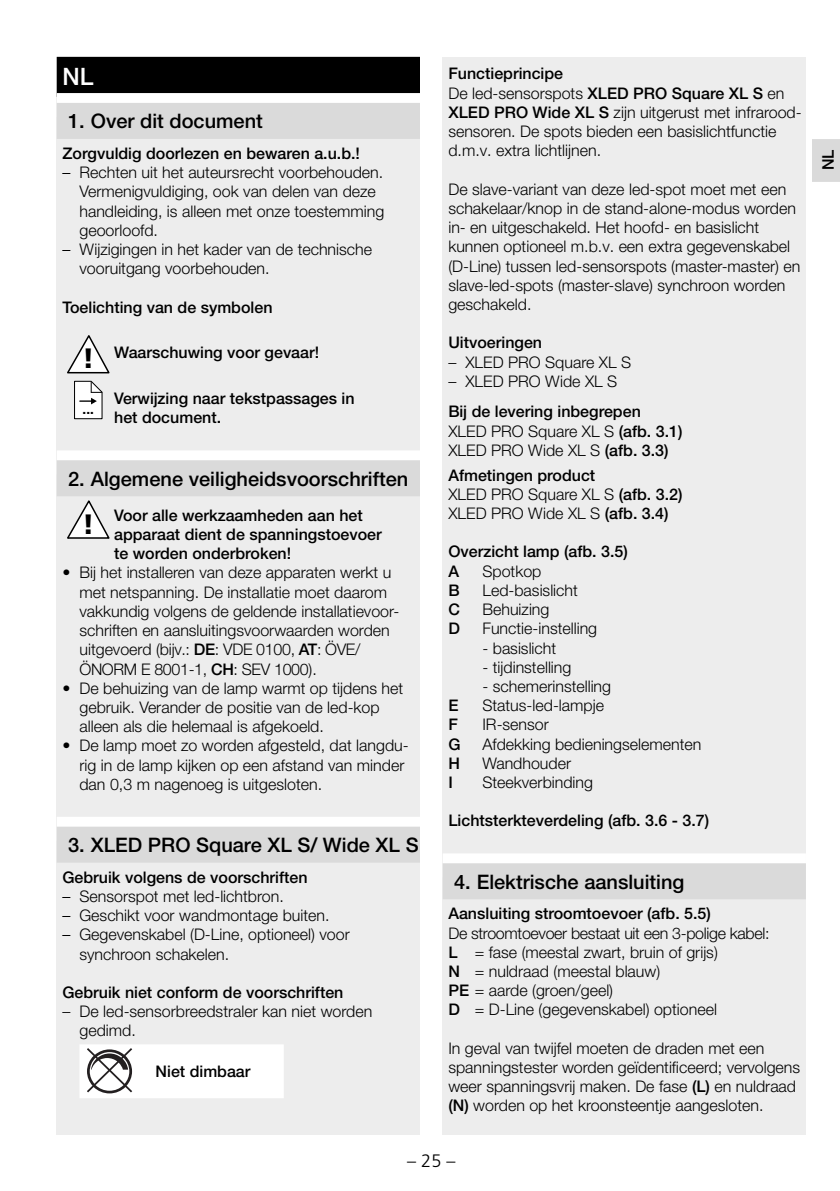
<style>
.page{position:relative;width:840px;height:1191px;background:#fff}
.page>*{position:absolute;margin:0;border:0;box-sizing:border-box;transform-origin:0 0}
.t1{font:900 28px "Frutiger LT Com";color:#000}
.t2{font:500 24px "Helvetica Neue LT Pro";color:#fff}
.t3{font:500 20px "Helvetica Neue LT Pro";color:#000}
.t4{font:300 18px "Frutiger LT Std";color:#000}
.t5{font:300 16px/19.2px "Helvetica Neue LT Pro";color:#000}
.t6{font:500 16px/19.2px "Helvetica Neue LT Pro";color:#000}
.t7{font:700 13.4px "Helvetica Neue LT Pro";color:#000}
.s1{font-family:"Frutiger LT Com";font-stretch:condensed}
.s2{font-family:"Frutiger LT Com";font-weight:900;font-size:28px}
.s3{font-weight:500}
.s4{font-family:"Helvetica Neue LTW1 G";font-stretch:condensed}
.s5{font-family:"Helvetica Neue LTW1 G";font-weight:300;font-stretch:condensed}
.s6{font-weight:300}
</style>
<div class="page">
<div style="left:57px;top:57px;width:363px;height:1077px;background:#ededed"></div>
<div style="left:57px;top:57px;width:363px;height:40px;background:#000"></div>
<div style="left:57px;top:93px;width:363px;height:24px;background:#fff"></div>
<div style="left:57px;top:103px;width:363px;height:36px;background:#dadada"></div>
<div style="left:57px;top:450px;width:363px;height:24px;background:#fff"></div>
<div style="left:57px;top:460px;width:363px;height:36px;background:#dadada"></div>
<div style="left:57px;top:817px;width:363px;height:24px;background:#fff"></div>
<div style="left:57px;top:826px;width:363px;height:36px;background:#dadada"></div>
<svg style="left:67px;top:335px;width:42px;height:38px"></svg>
<svg style="left:74px;top:381px;width:28px;height:38px"></svg>
<svg style="left:67px;top:500px;width:42px;height:39px"></svg>
<svg style="left:80px;top:1044px;width:203px;height:54px;background:#f0efef"></svg>
<div style="left:442px;top:57px;width:363px;height:1077px;background:#ededed"></div>
<div style="left:442px;top:853px;width:363px;height:24px;background:#fff"></div>
<div style="left:442px;top:863px;width:363px;height:36px;background:#dadada"></div>
<div style="left:811px;top:137px;width:28px;height:46px;background:#dadada"></div>
<hr style="left:810px;top:136px;width:29px;height:3px;background:#fff">
<hr style="left:810px;top:182px;width:29px;height:3px;background:#fff">
<h2 class="t2" style="left:62px;top:62px;width:33px">NL</h2>
<p class="t3" style="left:68px;top:109px;width:196px">1. Over dit document</p>
<p class="t6" style="left:62px;top:143px;width:299px">Zorgvuldig doorlezen en bewaren a.u.b.!</p>
<p class="t5" style="left:79px;top:162px;width:306px;text-indent:-17px"><span class="s1">–</span> Rechten uit het auteursrecht voorbehouden.<br>Vermenigvuldiging, ook van delen van deze handleiding, is alleen met onze toestemming geoorloofd.</p>
<p class="t5" style="left:79px;top:239px;width:294px;text-indent:-17px"><span class="s1">–</span> Wijzigingen in het kader van de technische vooruitgang voorbehouden.</p>
<p class="t6" style="left:62px;top:297px;width:211px">Toelichting van de symbolen</p>
<p class="t6" style="left:82px;top:343px;width:238px"><span class="s2">!</span> Waarschuwing voor gevaar!</p>
<p class="t7" style="left:83px;top:401px;width:13px">...</p>
<p class="t6" style="left:114px;top:389px;width:242px">Verwijzing naar tekstpassages in het document.</p>
<p class="t3" style="left:68px;top:466px;width:341px">2. Algemene veiligheidsvoorschriften</p>
<h1 class="t1" style="left:82px;top:507px;width:14px">!</h1>
<p class="t6" style="left:114px;top:505px;width:269px">Voor alle werkzaamheden aan het apparaat dient de spanningstoevoer te worden onderbroken!</p>
<p class="t5" style="left:79px;top:563px;width:321px;text-indent:-17px">• Bij het installeren van deze apparaten werkt u met netspanning. De installatie moet daarom vakkundig volgens de geldende installatievoor&shy;schriften en aansluitingsvoorwaarden worden uitgevoerd (bijv.: <span class="s3">DE</span>: VDE 0100, <span class="s3">AT</span>: ÖVE/ ÖNORM E 8001-1, <span class="s3">CH</span>: SEV 1000).</p>
<p class="t5" style="left:79px;top:678px;width:325px;text-indent:-17px">• De behuizing van de lamp warmt op tijdens het gebruik. Verander de positie van de led-kop alleen als die helemaal is afgekoeld.</p>
<p class="t5" style="left:79px;top:735px;width:330px;text-indent:-17px">• De lamp moet zo worden afgesteld, dat langdu&shy;rig in de lamp kijken op een afstand van minder dan 0,3 m nagenoeg is uitgesloten.</p>
<p class="t3" style="left:68px;top:833px;width:352px">3. XLED PRO Square XL S/ Wide XL S</p>
<p class="t6" style="left:62px;top:867px;width:246px">Gebruik volgens de voorschriften</p>
<p class="t5" style="left:62px;top:886px;width:223px"><span class="s1">–</span> Sensorspot met led-lichtbron.</p>
<p class="t5" style="left:62px;top:905px;width:268px"><span class="s1">–</span> Geschikt voor wandmontage buiten.</p>
<p class="t5" style="left:79px;top:924px;width:272px;text-indent:-17px"><span class="s1">–</span> Gegevenskabel (D-Line, optioneel) voor synchroon schakelen.</p>
<p class="t6" style="left:62px;top:982px;width:282px">Gebruik niet conform de voorschriften</p>
<p class="t5" style="left:79px;top:1001px;width:294px;text-indent:-17px"><span class="s4">–</span> De led-sensorbreedstraler kan niet worden gedimd.</p>
<p class="t6" style="left:155px;top:1061px;width:96px">Niet dimbaar</p>
<p class="t5" style="left:448px;top:64px;width:354px"><span class="s3">Functieprincipe<br></span>De led-sensorspots <span class="s3">XLED PRO Square XL S</span> en <span class="s3">XLED PRO Wide XL S</span> zijn uitgerust met infrarood&shy;sensoren. De spots bieden een basislichtfunctie d.m.v. extra lichtlijnen.</p>
<p class="t5" style="left:448px;top:179px;width:353px">De slave-variant van deze led-spot moet met een schakelaar/knop in de stand-alone-modus worden in- en uitgeschakeld. Het hoofd- en basislicht kunnen optioneel m.b.v. een extra gegevenskabel (D-Line) tussen led-sensorspots (master-master) en slave-led-spots (master-slave) synchroon worden geschakeld.</p>
<p class="t6" style="left:448px;top:333px;width:95px">Uitvoeringen</p>
<p class="t5" style="left:448px;top:352px;width:184px"><span class="s4">–</span> XLED PRO Square XL S</p>
<p class="t6" style="left:448px;top:365px;width:194px;line-height:30.6px"><span class="s5">–</span> <span class="s6">XLED PRO Wide XL S<br></span>Bij de levering inbegrepen</p>
<p class="t5" style="left:448px;top:421px;width:235px">XLED PRO Square XL S <span class="s3">(afb. 3.1)<br></span>XLED PRO Wide XL S <span class="s3">(afb. 3.3)</span></p>
<p class="t6" style="left:448px;top:465px;width:235px">Afmetingen product<br><span class="s6">XLED PRO Square XL S</span> (afb. 3.2)<br><span class="s6">XLED PRO Wide XL S</span> (afb. 3.4)</p>
<p class="t6" style="left:448px;top:542px;width:181px">Overzicht lamp (afb. 3.5)<br>A</p>
<p class="t5" style="left:482px;top:561px;width:60px">Spotkop</p>
<p class="t6" style="left:448px;top:580px;width:13px">B</p>
<p class="t5" style="left:482px;top:580px;width:97px">Led-basislicht</p>
<p class="t6" style="left:448px;top:599px;width:13px">C</p>
<p class="t5" style="left:482px;top:599px;width:68px">Behuizing</p>
<p class="t6" style="left:448px;top:619px;width:13px">D</p>
<p class="t5" style="left:482px;top:618px;width:116px">Functie-instelling</p>
<p class="t5" style="left:482px;top:638px;width:75px">- basislicht</p>
<p class="t5" style="left:482px;top:657px;width:90px">- tijdinstelling</p>
<p class="t5" style="left:482px;top:676px;width:130px">- schemerinstelling</p>
<p class="t6" style="left:448px;top:695px;width:12px">E</p>
<p class="t5" style="left:482px;top:695px;width:123px">Status-led-lampje</p>
<p class="t6" style="left:448px;top:715px;width:11px">F</p>
<p class="t5" style="left:482px;top:714px;width:68px">IR-sensor</p>
<p class="t6" style="left:448px;top:734px;width:14px">G</p>
<p class="t5" style="left:482px;top:734px;width:220px">Afdekking bedieningselementen</p>
<p class="t6" style="left:448px;top:753px;width:13px">H</p>
<p class="t5" style="left:482px;top:753px;width:90px">Wandhouder</p>
<p class="t6" style="left:448px;top:772px;width:6px">I</p>
<p class="t5" style="left:482px;top:772px;width:112px">Steekverbinding</p>
<p class="t6" style="left:448px;top:811px;width:262px">Lichtsterkteverdeling (afb. 3.6 - 3.7)</p>
<p class="t3" style="left:454px;top:869px;width:232px">4. Elektrische aansluiting</p>
<p class="t6" style="left:448px;top:904px;width:264px">Aansluiting stroomtoevoer (afb. 5.5)</p>
<p class="t5" style="left:448px;top:923px;width:322px">De stroomtoevoer bestaat uit een 3-polige kabel:<br><span class="s3">L</span> = fase (meestal zwart, bruin of grijs)<br><span class="s3">N</span> = nuldraad (meestal blauw)<br><span class="s3">PE</span> = aarde (groen/geel)<br><span class="s3">D</span> = D-Line (gegevenskabel) optioneel</p>
<p class="t5" style="left:448px;top:1038px;width:353px">In geval van twijfel moeten de draden met een spanningstester worden geïdentificeerd; vervolgens weer spanningsvrij maken. De fase <span class="s3">(L)</span> en nuldraad <span class="s3">(N)</span> worden op het kroonsteentje aangesloten.</p>
<p class="t4" style="left:407px;top:1150px;width:50px">– 25 –</p>
<p class="t6" style="left:817px;top:170px;width:22px;rotate:-90deg">NL</p>
</div>
